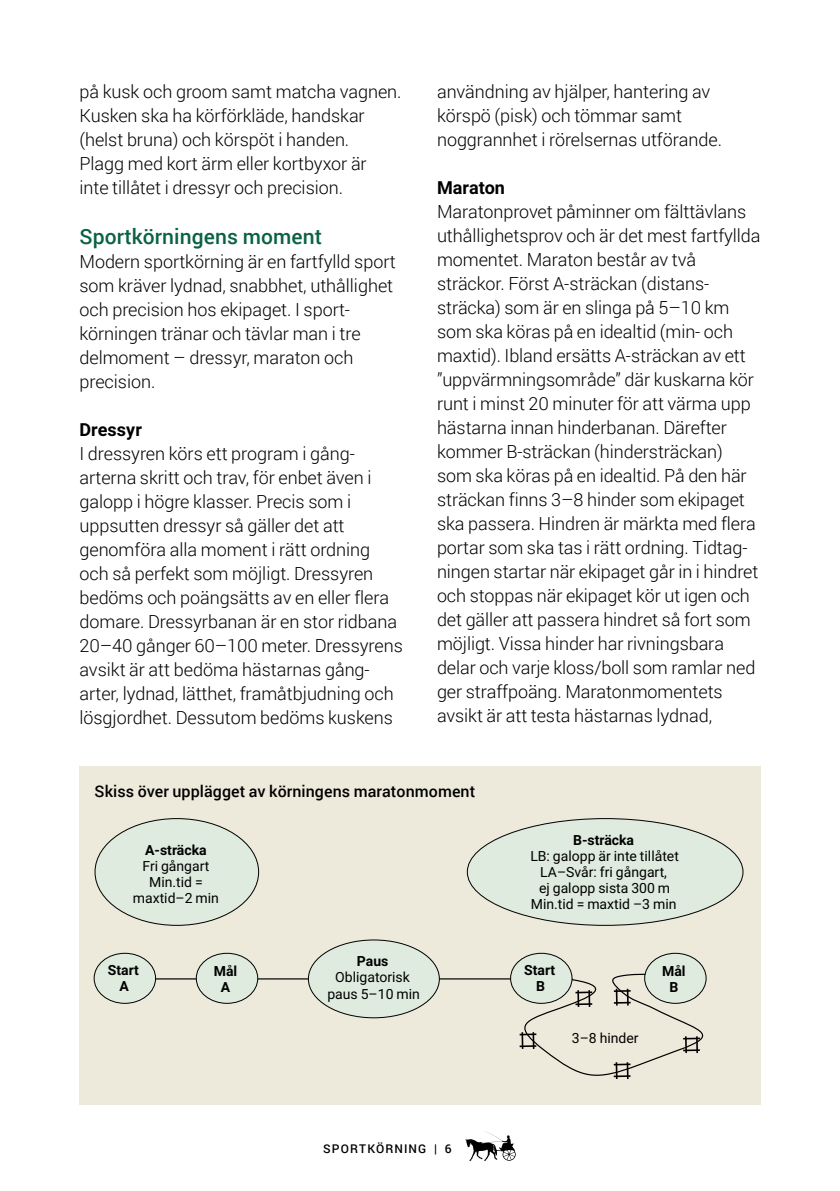
<style>
.page{position:relative;width:840px;height:1191px;background:#fff}
.page>*{position:absolute;margin:0;border:0;box-sizing:border-box;transform-origin:0 0}
.t1{font:500 21px "Roboto";letter-spacing:.005em;color:#0a6145}
.t2{font:300 18px/24px "Roboto";letter-spacing:-.005em;color:#000}
.t3{font:700 18px "Roboto";letter-spacing:.005em;color:#000}
.t4{font:500 16px "Roboto";letter-spacing:.005em;color:#000}
.t5{font:14px/16px "Roboto";color:#000;text-align:center}
.t6{font:700 14px/16px "Roboto";color:#000;text-align:center}
.t7{font:500 12px "Roboto";letter-spacing:.095em;color:#000}
</style>
<div class="page">
<svg style="left:465px;top:1131px;width:50px;height:29px"></svg>
<div style="left:79px;top:765px;width:681px;height:339px;background:#edeadb"></div>
<div style="left:95px;top:818px;width:163px;height:107px;background:#deebde;border-radius:50%"></div>
<div style="left:467px;top:818px;width:275px;height:107px;background:#deebde;border-radius:50%"></div>
<hr style="left:130px;top:978px;width:442px;height:1px;background:#000">
<div style="left:94px;top:953px;width:61px;height:50px;background:#deebde;border-radius:50%"></div>
<div style="left:94px;top:952px;width:62px;height:51px;border:1px solid #000;border-radius:50%"></div>
<div style="left:196px;top:953px;width:61px;height:50px;background:#deebde;border-radius:50%"></div>
<div style="left:196px;top:952px;width:62px;height:51px;border:1px solid #000;border-radius:50%"></div>
<div style="left:510px;top:953px;width:61px;height:50px;background:#deebde;border-radius:50%"></div>
<div style="left:644px;top:953px;width:61px;height:50px;background:#deebde;border-radius:50%"></div>
<div style="left:308px;top:940px;width:131px;height:77px;background:#deebde;border-radius:50%"></div>
<svg style="left:514px;top:971px;width:193px;height:108px"></svg>
<p class="t2" style="left:79px;top:79px;width:323px">på kusk och groom samt matcha vagnen.<br>Kusken ska ha körförkläde, handskar (helst bruna) och körspöt i handen.<br>Plagg med kort ärm eller kortbyxor är<br>inte tillåtet i dressyr och precision.</p>
<p class="t1" style="left:79px;top:222px;width:244px">Sportkörningens moment</p>
<p class="t2" style="left:79px;top:249px;width:317px">Modern sportkörning är en fartfylld sport som kräver lydnad, snabbhet, uthållighet och precision hos ekipaget. I sport&shy;körningen tränar och tävlar man i tre delmoment – dressyr, maraton och precision.</p>
<p class="t3" style="left:79px;top:417px;width:64px">Dressyr</p>
<p class="t2" style="left:79px;top:441px;width:325px">I dressyren körs ett program i gång&shy;arterna skritt och trav, för enbet även i galopp i högre klasser. Precis som i uppsutten dressyr så gäller det att genomföra alla moment i rätt ordning och så perfekt som möjligt. Dressyren bedöms och poängsätts av en eller flera domare. Dressyrbanan är en stor ridbana 20–40 gånger 60–100 meter. Dressyrens avsikt är att bedöma hästarnas gång&shy;arter, lydnad, lätthet, framåtbjudning och lösgjordhet. Dessutom bedöms kuskens</p>
<p class="t2" style="left:437px;top:79px;width:286px">användning av hjälper, hantering av körspö (pisk) och tömmar samt noggrannhet i rörelsernas utförande.</p>
<p class="t3" style="left:437px;top:175px;width:69px">Maraton</p>
<p class="t2" style="left:437px;top:199px;width:325px">Maratonprovet påminner om fälttävlans uthållighetsprov och är det mest fartfyllda momentet. Maraton består av två sträckor. Först A-sträckan (distans&shy;sträcka) som är en slinga på 5–10 km som ska köras på en idealtid (min- och maxtid). Ibland ersätts A-sträckan av ett ”uppvärmningsområde” där kuskarna kör runt i minst 20 minuter för att värma upp hästarna innan hinderbanan. Därefter kommer B-sträckan (hindersträckan) som ska köras på en idealtid. På den här sträckan finns 3–8 hinder som ekipaget ska passera. Hindren är märkta med flera portar som ska tas i rätt ordning. Tidtag&shy;ningen startar när ekipaget går in i hindret och stoppas när ekipaget kör ut igen och det gäller att passera hindret så fort som möjligt. Vissa hinder har rivningsbara delar och varje kloss/boll som ramlar ned ger straffpoäng. Maratonmomentets avsikt är att testa hästarnas lydnad,</p>
<p class="t4" style="left:94px;top:780px;width:382px">Skiss över upplägget av körningens maratonmoment</p>
<p class="t6" style="left:145px;top:841px;width:63px">A-sträcka</p>
<p class="t5" style="left:133px;top:857px;width:88px">Fri gångart<br>Min.tid = maxtid–2 min</p>
<p class="t6" style="left:572px;top:831px;width:62px">B-sträcka</p>
<p class="t5" style="left:530px;top:847px;width:150px">LB: galopp är inte tillåtet<br>LA–Svår: fri gångart,<br>ej galopp sista 300 m<br>Min.tid = maxtid –3 min</p>
<p class="t6" style="left:356px;top:953px;width:33px">Paus</p>
<p class="t5" style="left:327px;top:969px;width:94px">Obligatorisk paus 5–10 min</p>
<p class="t6" style="left:108px;top:962px;width:33px">Start<br>A</p>
<p class="t6" style="left:214px;top:962px;width:25px">Mål<br>A</p>
<p class="t6" style="left:524px;top:962px;width:33px">Start<br>B</p>
<p class="t6" style="left:661px;top:962px;width:25px">Mål<br>B</p>
<p class="t7" style="left:323px;top:1139px;width:130px">SPORTKÖRNING | 6</p>
<p class="t5" style="left:571px;top:1029px;width:68px">3–8 hinder</p>
</div>
